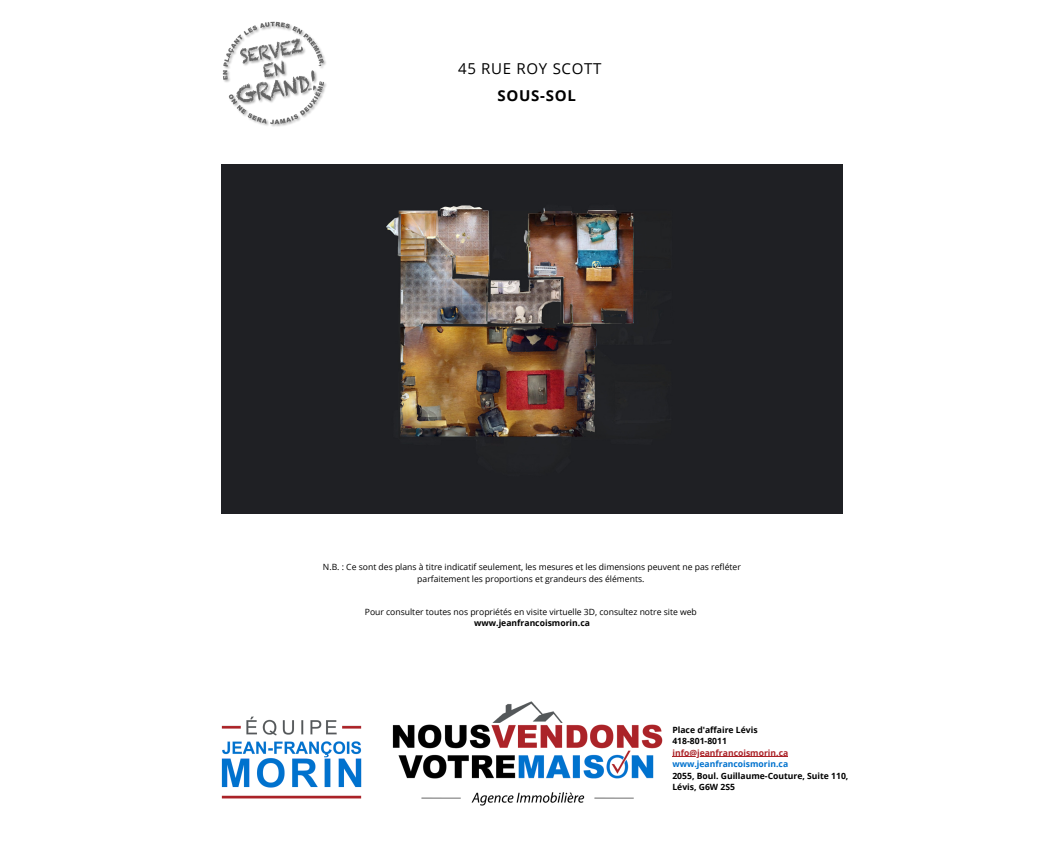
<style>
.page{position:relative;width:1064px;height:851px;background:#fff}
.page>*{position:absolute;margin:0;border:0;box-sizing:border-box;transform-origin:0 0}
.t1{font:15px "Open Sans";letter-spacing:.045em;color:#000}
.t2{font:700 15px "Open Sans";letter-spacing:.045em;color:#000}
.t3{font:8.55px/11.4px "Open Sans";color:#000;text-align:center}
.t4{font:700 8.55px "Open Sans";color:#000}
.t5{font:700 8.55px "Open Sans";color:#ab2328}
.t6{font:700 8.55px "Open Sans";color:#0072ce}
</style>
<div class="page">
<img style="left:392px;top:701px;width:271px;height:105px">
<img style="left:221px;top:716px;width:141px;height:83px">
<img style="left:222px;top:164px;width:620px;height:349px">
<img style="left:222px;top:21px;width:104px;height:106px">
<hr style="left:672px;top:756px;width:116px;height:1px;background:#ab2328">
<p class="t1" style="left:458px;top:58px;width:145px">45 RUE ROY SCOTT</p>
<p class="t2" style="left:497px;top:85px;width:80px">SOUS-SOL</p>
<p class="t3" style="left:323px;top:561px;width:419px">N.B. : Ce sont des plans à titre indicatif seulement, les mesures et les dimensions peuvent ne pas refléter parfaitement les proportions et grandeurs des éléments.</p>
<p class="t3" style="left:365px;top:606px;width:333px">Pour consulter toutes nos propriétés en visite virtuelle 3D, consultez notre site web</p>
<p class="t4" style="left:474px;top:617px;width:117px">www.jeanfrancoismorin.ca</p>
<p class="t4" style="left:672px;top:723px;width:87px">Place d'affaire Lévis</p>
<p class="t4" style="left:672px;top:735px;width:56px">418-801-8011</p>
<p class="t5" style="left:672px;top:746px;width:117px">info@jeanfrancoismorin.ca</p>
<p class="t6" style="left:672px;top:757px;width:117px">www.jeanfrancoismorin.ca</p>
<p class="t4" style="left:672px;top:769px;width:177px">2055, Boul. Guillaume-Couture, Suite 110,</p>
<p class="t4" style="left:672px;top:780px;width:64px">Lévis, G6W 2S5</p>
</div>
